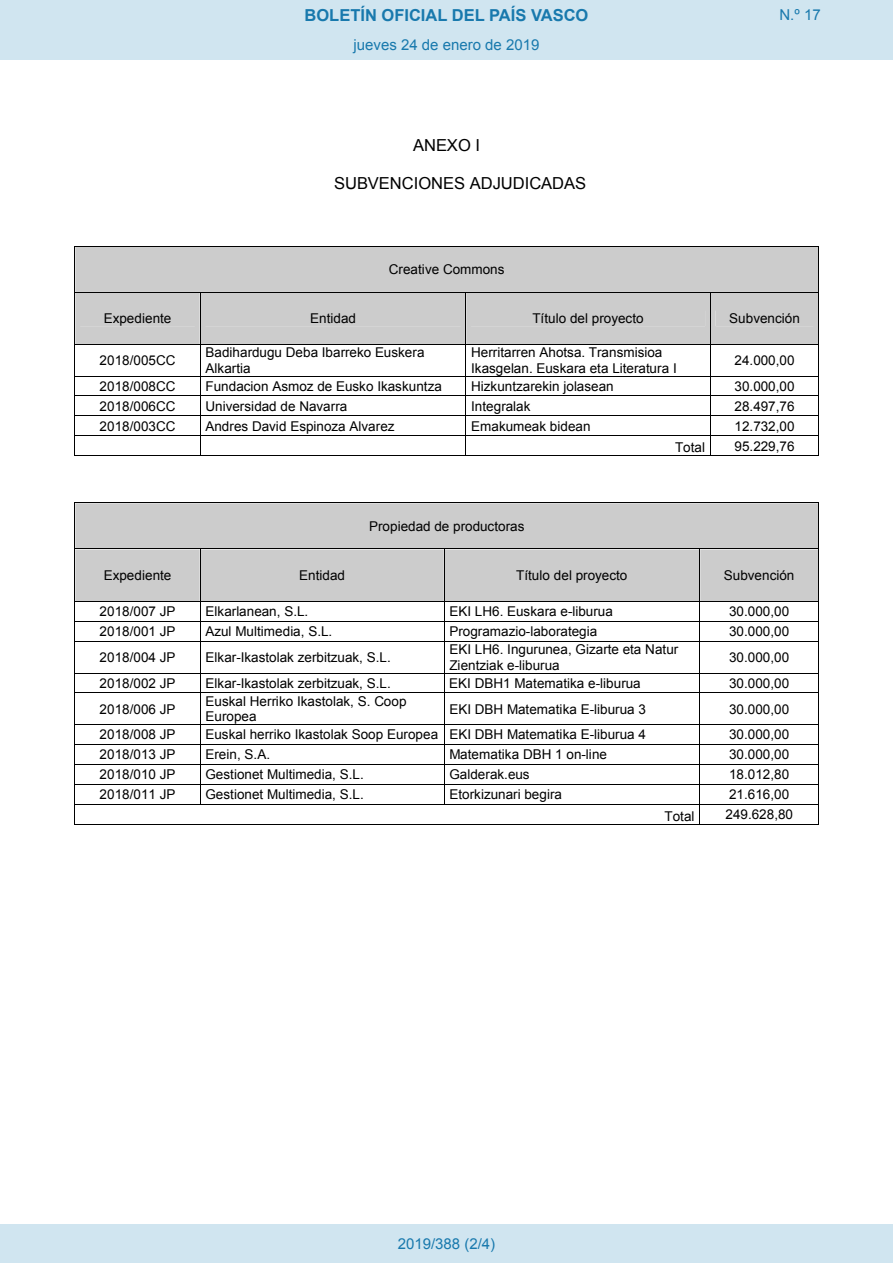
<style>
.page{position:relative;width:893px;height:1263px;background:#fff}
.page>*{position:absolute;margin:0;border:0;box-sizing:border-box;transform-origin:0 0}
.t1{font:16.5px "Arial";letter-spacing:-.005em;color:#000}
.t2{font:700 16.5px "Arial";color:#1879ad}
.Paginacion_Centro{font:15px "Arial";color:#1879ad}
.t3{font:13.5px/15.5px "Arial";letter-spacing:.005em;color:#000}
</style>
<div class="page">
<div style="left:75px;top:246px;width:744px;height:99px;background:#ccc"></div>
<hr style="left:75px;top:345px;width:1px;height:31px;background:#000">
<hr style="left:200px;top:345px;width:1px;height:31px;background:#000">
<hr style="left:466px;top:345px;width:1px;height:31px;background:#000">
<hr style="left:710px;top:345px;width:1px;height:31px;background:#000">
<hr style="left:818px;top:345px;width:1px;height:31px;background:#000">
<hr style="left:75px;top:376px;width:125px;height:1px;background:#000">
<hr style="left:201px;top:376px;width:265px;height:1px;background:#000">
<hr style="left:466px;top:376px;width:244px;height:1px;background:#000">
<hr style="left:75px;top:396px;width:125px;height:1px;background:#000">
<hr style="left:201px;top:396px;width:265px;height:1px;background:#000">
<hr style="left:466px;top:396px;width:244px;height:1px;background:#000">
<hr style="left:75px;top:415px;width:125px;height:1px;background:#000">
<hr style="left:201px;top:415px;width:265px;height:1px;background:#000">
<hr style="left:466px;top:415px;width:244px;height:1px;background:#000">
<hr style="left:75px;top:435px;width:125px;height:1px;background:#000">
<hr style="left:201px;top:435px;width:265px;height:1px;background:#000">
<hr style="left:466px;top:435px;width:244px;height:1px;background:#000">
<hr style="left:75px;top:455px;width:125px;height:1px;background:#000">
<svg style="left:200px;top:376px;width:1px;height:80px"></svg>
<hr style="left:201px;top:455px;width:265px;height:1px;background:#000">
<hr style="left:466px;top:455px;width:244px;height:1px;background:#000">
<svg style="left:710px;top:376px;width:109px;height:80px"></svg>
<svg style="left:75px;top:502px;width:744px;height:323px"></svg>
<div style="left:0;top:0;width:893px;height:60px;background:#d0e5f0"></div>
<div style="left:0;top:1225px;width:893px;height:38px;background:#d0e5f0"></div>
<p class="t2" style="left:305px;top:4px;width:285px">BOLETÍN OFICIAL DEL PAÍS VASCO</p>
<p class="Paginacion_Centro" style="left:779px;top:5px;width:43px">N.º 17</p>
<p class="Paginacion_Centro" style="left:353px;top:35px;width:187px">jueves 24 de enero de 2019</p>
<p class="t1" style="left:413px;top:135px;width:69px">ANEXO I</p>
<p class="t1" style="left:334px;top:173px;width:253px">SUBVENCIONES ADJUDICADAS</p>
<p class="t3" style="left:389px;top:262px;width:117px">Creative Commons</p>
<p class="t3" style="left:104px;top:311px;width:69px">Expediente</p>
<p class="t3" style="left:310px;top:311px;width:47px">Entidad</p>
<p class="t3" style="left:532px;top:311px;width:113px">Título del proyecto</p>
<p class="t3" style="left:729px;top:311px;width:72px">Subvención</p>
<p class="t3" style="left:100px;top:353px;width:77px">2018/005CC</p>
<p class="t3" style="left:205px;top:345px;width:221px">Badihardugu Deba Ibarreko Euskera<br>Alkartia</p>
<p class="t3" style="left:471px;top:345px;width:207px">Herritarren Ahotsa. Transmisioa<br>Ikasgelan. Euskara eta Literatura I</p>
<p class="t3" style="left:734px;top:353px;width:62px">24.000,00</p>
<p class="t3" style="left:100px;top:379px;width:77px">2018/008CC</p>
<p class="t3" style="left:205px;top:379px;width:238px">Fundacion Asmoz de Eusko Ikaskuntza</p>
<p class="t3" style="left:471px;top:379px;width:144px">Hizkuntzarekin jolasean</p>
<p class="t3" style="left:734px;top:379px;width:62px">30.000,00</p>
<p class="t3" style="left:100px;top:398px;width:77px">2018/006CC</p>
<p class="t3" style="left:205px;top:398px;width:143px">Universidad de Navarra</p>
<p class="t3" style="left:471px;top:398px;width:61px">Integralak</p>
<p class="t3" style="left:734px;top:398px;width:62px">28.497,76</p>
<p class="t3" style="left:100px;top:418px;width:77px">2018/003CC</p>
<p class="t3" style="left:205px;top:418px;width:191px">Andres David Espinoza Alvarez</p>
<p class="t3" style="left:471px;top:418px;width:121px">Emakumeak bidean</p>
<p class="t3" style="left:734px;top:418px;width:62px">12.732,00</p>
<p class="t3" style="left:675px;top:440px;width:31px">Total</p>
<p class="t3" style="left:734px;top:438px;width:62px">95.229,76</p>
<p class="t3" style="left:369px;top:518px;width:157px">Propiedad de productoras</p>
<p class="t3" style="left:104px;top:568px;width:69px">Expediente</p>
<p class="t3" style="left:299px;top:568px;width:47px">Entidad</p>
<p class="t3" style="left:516px;top:568px;width:113px">Título del proyecto</p>
<p class="t3" style="left:724px;top:568px;width:72px">Subvención</p>
<p class="t3" style="left:100px;top:604px;width:77px">2018/007 JP</p>
<p class="t3" style="left:205px;top:604px;width:104px">Elkarlanean, S.L.</p>
<p class="t3" style="left:449px;top:604px;width:165px">EKI LH6. Euskara e-liburua</p>
<p class="t3" style="left:729px;top:604px;width:62px">30.000,00</p>
<p class="t3" style="left:100px;top:624px;width:77px">2018/001 JP</p>
<p class="t3" style="left:205px;top:624px;width:128px">Azul Multimedia, S.L.</p>
<p class="t3" style="left:449px;top:624px;width:149px">Programazio-laborategia</p>
<p class="t3" style="left:729px;top:624px;width:62px">30.000,00</p>
<p class="t3" style="left:100px;top:650px;width:77px">2018/004 JP</p>
<p class="t3" style="left:205px;top:650px;width:187px">Elkar-Ikastolak zerbitzuak, S.L.</p>
<p class="t3" style="left:449px;top:642px;width:231px">EKI LH6. Ingurunea, Gizarte eta Natur<br>Zientziak e-liburua</p>
<p class="t3" style="left:729px;top:650px;width:62px">30.000,00</p>
<p class="t3" style="left:100px;top:675px;width:77px">2018/002 JP</p>
<p class="t3" style="left:205px;top:675px;width:187px">Elkar-Ikastolak zerbitzuak, S.L.</p>
<p class="t3" style="left:449px;top:675px;width:193px">EKI DBH1 Matematika e-liburua</p>
<p class="t3" style="left:729px;top:675px;width:62px">30.000,00</p>
<p class="t3" style="left:100px;top:701px;width:77px">2018/006 JP</p>
<p class="t3" style="left:205px;top:694px;width:203px">Euskal Herriko Ikastolak, S. Coop<br>Europea</p>
<p class="t3" style="left:449px;top:701px;width:198px">EKI DBH Matematika E-liburua 3</p>
<p class="t3" style="left:729px;top:701px;width:62px">30.000,00</p>
<p class="t3" style="left:100px;top:727px;width:77px">2018/008 JP</p>
<p class="t3" style="left:205px;top:727px;width:442px">Euskal herriko Ikastolak Soop Europea EKI DBH Matematika E-liburua 4</p>
<p class="t3" style="left:729px;top:727px;width:62px">30.000,00</p>
<p class="t3" style="left:100px;top:747px;width:77px">2018/013 JP</p>
<p class="t3" style="left:205px;top:747px;width:66px">Erein, S.A.</p>
<p class="t3" style="left:449px;top:747px;width:159px">Matematika DBH 1 on-line</p>
<p class="t3" style="left:729px;top:747px;width:62px">30.000,00</p>
<p class="t3" style="left:100px;top:767px;width:77px">2018/010 JP</p>
<p class="t3" style="left:205px;top:767px;width:160px">Gestionet Multimedia, S.L.</p>
<p class="t3" style="left:449px;top:767px;width:82px">Galderak.eus</p>
<p class="t3" style="left:729px;top:767px;width:62px">18.012,80</p>
<p class="t3" style="left:100px;top:787px;width:77px">2018/011 JP</p>
<p class="t3" style="left:205px;top:787px;width:160px">Gestionet Multimedia, S.L.</p>
<p class="t3" style="left:449px;top:787px;width:114px">Etorkizunari begira</p>
<p class="t3" style="left:729px;top:787px;width:62px">21.616,00</p>
<p class="t3" style="left:665px;top:808px;width:31px">Total</p>
<p class="t3" style="left:725px;top:807px;width:69px">249.628,80</p>
<p class="Paginacion_Centro" style="left:398px;top:1234px;width:99px">2019/388 (2/4)</p>
</div>
